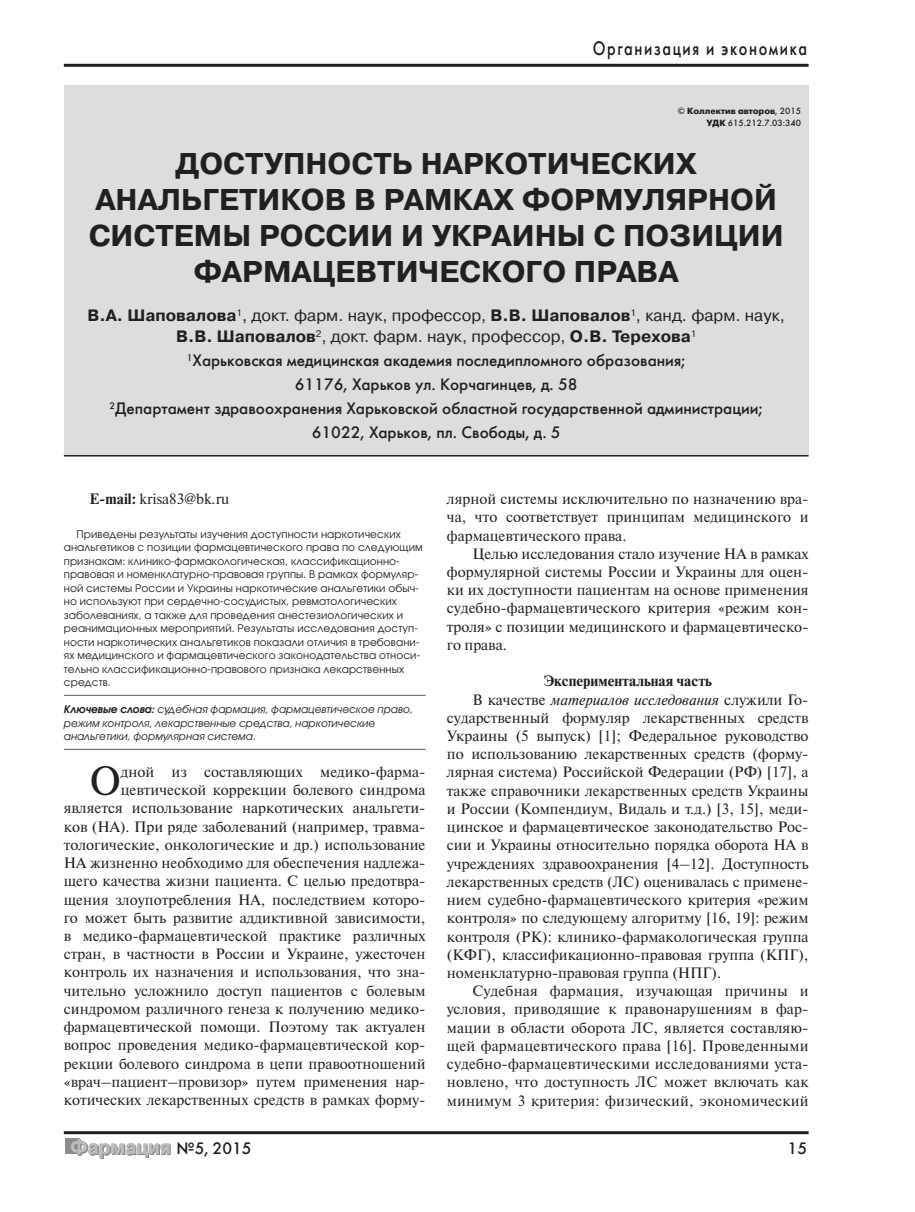
<style>
.page{position:relative;width:915px;height:1212px;background:#fff}
.page>*{position:absolute;margin:0;border:0;box-sizing:border-box;transform-origin:0 0}
.t1{font:41.1px "Newton C";color:#231f20}
.t2{font:700 30px/36px "Pragmatica C";color:#231f20;text-align:center}
.t3{font:700 20.25px "Pragmatica C";color:#8a8c8e;scale:.9 1}
.t4{font:19.5px "Futura Futuris C";letter-spacing:.1em;color:#231f20;scale:.8 1}
.t5{font:16.5px/24px "Futura Futuris C";color:#231f20;text-align:center}
.t6{font:16.5px/21px "Pragmatica C";color:#231f20;text-align:center}
.t7{font:15px/18.3px "Newton C";color:#231f20;text-align:justify}
.t8{font:italic 15px "Newton C";color:#231f20}
.t9{font:700 15px "Newton C";color:#231f20}
.t10{font:10.5px/13.5px "Avant Garde Gothic C";letter-spacing:.01em;color:#231f20}
.t11{font:italic 10.5px/13.5px "Avant Garde Gothic C";color:#231f20}
.t12{font:9px/12px "Futura Futuris C";color:#231f20;text-align:right}
.s1{font-weight:700}
.s2{font-style:normal}
</style>
<div class="page">
<hr style="left:64px;top:64px;width:744px;height:3px;background:#231f20">
<hr style="left:64px;top:1131px;width:744px;height:3px;background:#231f20">
<div style="left:65px;top:1138px;width:14px;height:16px;background:#8a8c8e"></div>
<hr style="left:64px;top:695px;width:361px;height:1px;background:#58595b">
<hr style="left:64px;top:749px;width:361px;height:1px;background:#58595b">
<div style="left:64px;top:85px;width:744px;height:370px;background:#dcddde"></div>
<hr style="left:64px;top:455px;width:744px;height:1px;background:#231f20">
<h3 class="t4" style="left:592px;top:41px;width:269px">Организация и экономика</h3>
<p class="t12" style="left:677px;top:106px;width:125px">© <span class="s1">Коллектив авторов</span>, 2015<br><span class="s1">УДК</span> 615.212.7.03:340</p>
<h2 class="t2" style="left:89px;top:149px;width:696px">ДОСТУПНОСТЬ НАРКОТИЧЕСКИХ<br>АНАЛЬГЕТИКОВ В РАМКАХ ФОРМУЛЯРНОЙ<br>СИСТЕМЫ РОССИИ И УКРАИНЫ С ПОЗИЦИИ<br>ФАРМАЦЕВТИЧЕСКОГО ПРАВА</h2>
<p class="t6" style="left:87px;top:307px;width:698px"><span class="s1">В.А. Шаповалова</span><sup>1</sup>, докт. фарм. наук, профессор, <span class="s1">В.В. Шаповалов</span><sup>1</sup>, канд. фарм. наук,<br><span class="s1">В.В. Шаповалов</span><sup>2</sup>, докт. фарм. наук, профессор, <span class="s1">О.В. Терехова</span><sup>1</sup></p>
<p class="t5" style="left:110px;top:350px;width:654px"><sup>1</sup>Харьковская медицинская академия последипломного образования;<br>61176, Харьков ул. Корчагинцев, д. 58<br><sup>2</sup>Департамент здравоохранения Харьковской областной государственной администрации; 61022, Харьков, пл. Свободы, д. 5</p>
<p class="t7" style="left:89px;top:491px;width:141px"><span class="s1">Е-mail:</span> krisa83@bk.ru</p>
<p class="t10" style="left:64px;top:528px;width:360px;text-indent:13px">Приведены результаты изучения доступности наркотических анальгетиков с позиции фармацевтического права по следующим признакам: клинико-фармакологическая, классификационно&shy;правовая и номенклатурно-правовая группы. В рамках формуляр&shy;ной системы России и Украины наркотические анальгетики обыч&shy;но используют при сердечно-сосудистых, ревматологических заболеваниях, а также для проведения анестезиологических и реанимационных мероприятий. Результаты исследования доступ&shy;ности наркотических анальгетиков показали отличия в требовани&shy;ях медицинского и фармацевтического законодательства относи&shy;тельно классификационно-правового признака лекарственных средств.</p>
<p class="t11" style="left:64px;top:703px;width:350px"><span class="s1">Ключевые слова:</span> судебная фармация, фармацевтическое право, режим контроля, лекарственные средства, наркотические анальгетики, формулярная система.</p>
<h1 class="t1" style="left:89px;top:766px;width:33px">О</h1>
<p class="t7" style="left:64px;top:764px;width:363px;text-align:right">дной из составляющих медико-фарма&shy;цевтической коррекции болевого синдрома является использование наркотических анальгети&shy;ков (НА). При ряде заболеваний (например, травма&shy;тологические, онкологические и др.) использование НА жизненно необходимо для обеспечения надлежа&shy;щего качества жизни пациента. С целью предотвра&shy;щения злоупотребления НА, последствием которо&shy;го может быть развитие аддиктивной зависимости, в медико-фармацевтической практике различных стран, в частности в России и Украине, ужесточен контроль их назначения и использования, что зна&shy;чительно усложнило доступ пациентов с болевым синдромом различного генеза к получению медико&shy;фармацевтической помощи. Поэтому так актуален вопрос проведения медико-фармацевтической кор&shy;рекции болевого синдрома в цепи правоотношений «врач–пациент–провизор» путем применения нар&shy;котических лекарственных средств в рамках форму-</p>
<p class="t7" style="left:446px;top:491px;width:363px">лярной системы исключительно по назначению вра&shy;ча, что соответствует принципам медицинского и фармацевтического права.</p>
<p class="t7" style="left:446px;top:546px;width:363px;text-indent:26px">Целью исследования стало изучение НА в рамках формулярной системы России и Украины для оцен&shy;ки их доступности пациентам на основе применения судебно-фармацевтического критерия «режим кон&shy;троля» с позиции медицинского и фармацевтическо&shy;го права.</p>
<p class="t9" style="left:543px;top:675px;width:170px">Экспериментальная часть</p>
<p class="t8" style="left:472px;top:694px;width:337px"><span class="s2">В качестве</span> материалов исследования <span class="s2">служили Го-</span></p>
<p class="t7" style="left:446px;top:710px;width:363px">сударственный формуляр лекарственных средств</p>
<p class="t7" style="left:446px;top:728px;width:363px">Украины (5 выпуск) [1]; Федеральное руководство</p>
<p class="t7" style="left:446px;top:746px;width:363px">по использованию лекарственных средств (форму-</p>
<p class="t7" style="left:446px;top:765px;width:363px">лярная система) Российской Федерации (РФ) [17], а</p>
<p class="t7" style="left:446px;top:783px;width:363px">также справочники лекарственных средств Украины</p>
<p class="t7" style="left:446px;top:801px;width:363px">и России (Компендиум, Видаль и т.д.) [3, 15], меди-</p>
<p class="t7" style="left:446px;top:819px;width:363px">цинское и фармацевтическое законодательство Рос-</p>
<p class="t7" style="left:446px;top:838px;width:363px">сии и Украины относительно порядка оборота НА в</p>
<p class="t7" style="left:446px;top:856px;width:363px">учреждениях здравоохранения [4–12]. Доступность</p>
<p class="t7" style="left:446px;top:874px;width:363px">лекарственных средств (ЛС) оценивалась с примене-</p>
<p class="t7" style="left:446px;top:892px;width:363px">нием судебно-фармацевтического критерия «режим</p>
<p class="t7" style="left:446px;top:910px;width:363px">контроля» по следующему алгоритму [16, 19]: режим</p>
<p class="t7" style="left:446px;top:929px;width:363px">контроля (РК): клинико-фармакологическая группа</p>
<p class="t7" style="left:446px;top:947px;width:363px">(КФГ), классификационно-правовая группа (КПГ),</p>
<p class="t7" style="left:446px;top:965px;width:276px">номенклатурно-правовая группа (НПГ).</p>
<p class="t7" style="left:472px;top:983px;width:337px">Судебная фармация, изучающая причины и</p>
<p class="t7" style="left:446px;top:1002px;width:363px">условия, приводящие к правонарушениям в фар-</p>
<p class="t7" style="left:446px;top:1020px;width:363px">мации в области оборота ЛС, является составляю-</p>
<p class="t7" style="left:446px;top:1038px;width:363px">щей фармацевтического права [16]. Проведенными</p>
<p class="t7" style="left:446px;top:1056px;width:363px">судебно-фармацевтическими исследованиями уста-</p>
<p class="t7" style="left:446px;top:1074px;width:363px">новлено, что доступность ЛС может включать как</p>
<p class="t7" style="left:446px;top:1093px;width:363px">минимум 3 критерия: физический, экономический</p>
<h3 class="t3" style="left:71px;top:1140px;width:113px">Фармация</h3>
<p class="t5" style="left:176px;top:1138px;width:77px">№5, 2015</p>
<p class="t5" style="left:787px;top:1138px;width:21px">15</p>
</div>
